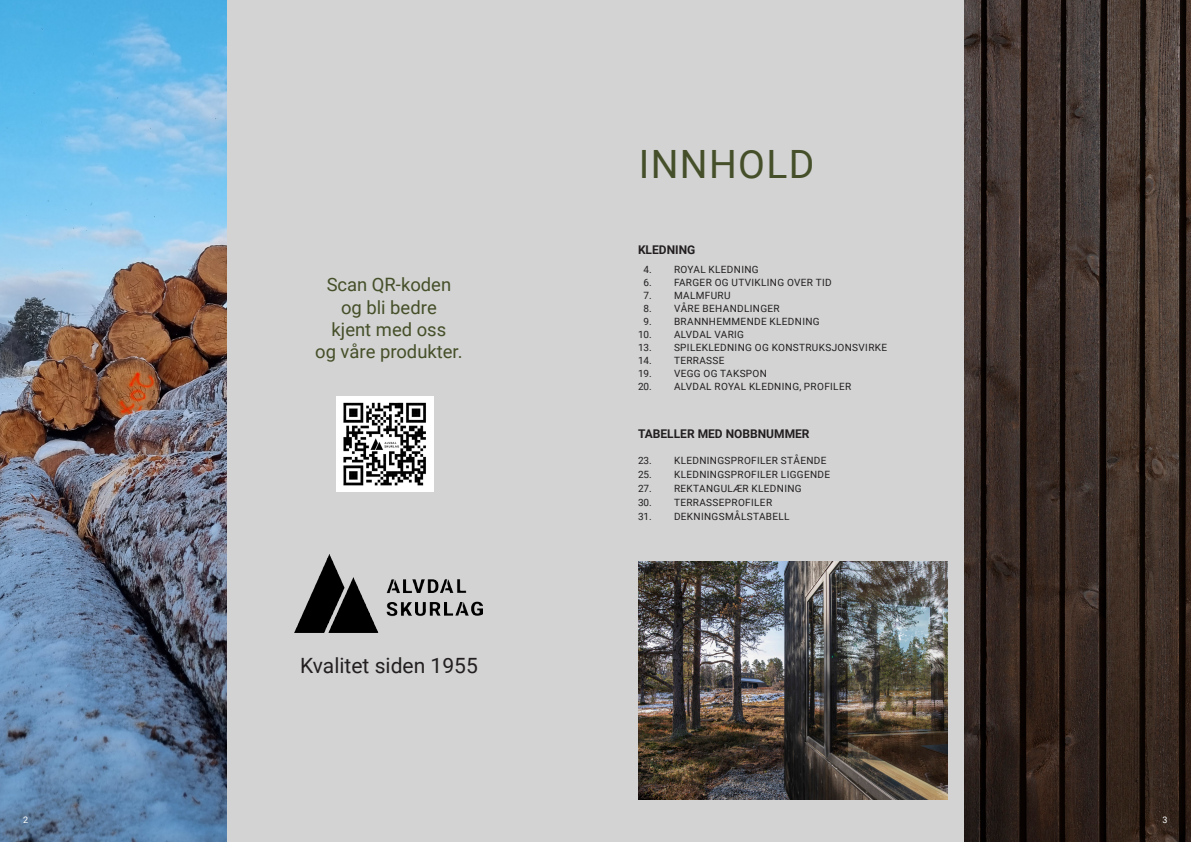
<style>
.page{position:relative;width:1191px;height:842px;background:#fff}
.page>*{position:absolute;margin:0;border:0;box-sizing:border-box;transform-origin:0 0}
.t1{font:39px "Roboto";letter-spacing:.035em;color:#454f29}
.t2{font:21px "Roboto";color:#231f20}
.t3{font:18.4px/22.1px "Roboto";color:#454f29;text-align:center}
.t4{font:700 12px "Roboto";color:#231f20}
.t5{font:10px "Roboto";letter-spacing:.035em;color:#231f20}
.t6{font:9px "Roboto";color:#fff}
</style>
<div class="page">
<div style="left:0;top:0;width:595px;height:842px;background:#d2d3d2"></div>
<div style="left:595px;top:0;width:596px;height:842px;background:#d2d3d2"></div>
<img style="left:295px;top:555px;width:188px;height:78px">
<img style="left:336px;top:397px;width:97px;height:95px">
<img style="left:0;top:0;width:227px;height:842px">
<img style="left:964px;top:0;width:227px;height:842px">
<img style="left:638px;top:561px;width:309px;height:238px">
<h1 class="t1" style="left:638px;top:137px;width:177px">INNHOLD</h1>
<h3 class="t3" style="left:315px;top:273px;width:149px">Scan QR-koden og bli bedre<br>kjent med oss<br>og våre produkter.</h3>
<h2 class="t2" style="left:300px;top:650px;width:179px">Kvalitet siden 1955</h2>
<p class="t4" style="left:638px;top:241px;width:59px">KLEDNING</p>
<p class="t5" style="left:643px;top:263px;width:117px">4. ROYAL KLEDNING</p>
<p class="t5" style="left:643px;top:276px;width:189px">6. FARGER OG UTVIKLING OVER TID</p>
<p class="t5" style="left:643px;top:289px;width:88px">7. MALMFURU</p>
<p class="t5" style="left:643px;top:302px;width:138px">8. VÅRE BEHANDLINGER</p>
<p class="t5" style="left:643px;top:315px;width:178px">9. BRANNHEMMENDE KLEDNING</p>
<p class="t5" style="left:638px;top:328px;width:108px">10. ALVDAL VARIG</p>
<p class="t5" style="left:638px;top:341px;width:251px">13. SPILEKLEDNING OG KONSTRUKSJONSVIRKE</p>
<p class="t5" style="left:638px;top:354px;width:88px">14. TERRASSE</p>
<p class="t5" style="left:638px;top:367px;width:130px">19. VEGG OG TAKSPON</p>
<p class="t5" style="left:638px;top:380px;width:215px">20. ALVDAL ROYAL KLEDNING, PROFILER</p>
<p class="t4" style="left:638px;top:425px;width:173px">TABELLER MED NOBBNUMMER</p>
<p class="t5" style="left:638px;top:454px;width:190px">23. KLEDNINGSPROFILER STÅENDE</p>
<p class="t5" style="left:638px;top:468px;width:194px">25. KLEDNINGSPROFILER LIGGENDE</p>
<p class="t5" style="left:638px;top:482px;width:165px">27. REKTANGULÆR KLEDNING</p>
<p class="t5" style="left:638px;top:496px;width:136px">30. TERRASSEPROFILER</p>
<p class="t5" style="left:638px;top:510px;width:153px">31. DEKNINGSMÅLSTABELL</p>
<p class="t6" style="left:23px;top:814px;width:7px">2</p>
<p class="t6" style="left:1162px;top:813px;width:7px">3</p>
</div>
